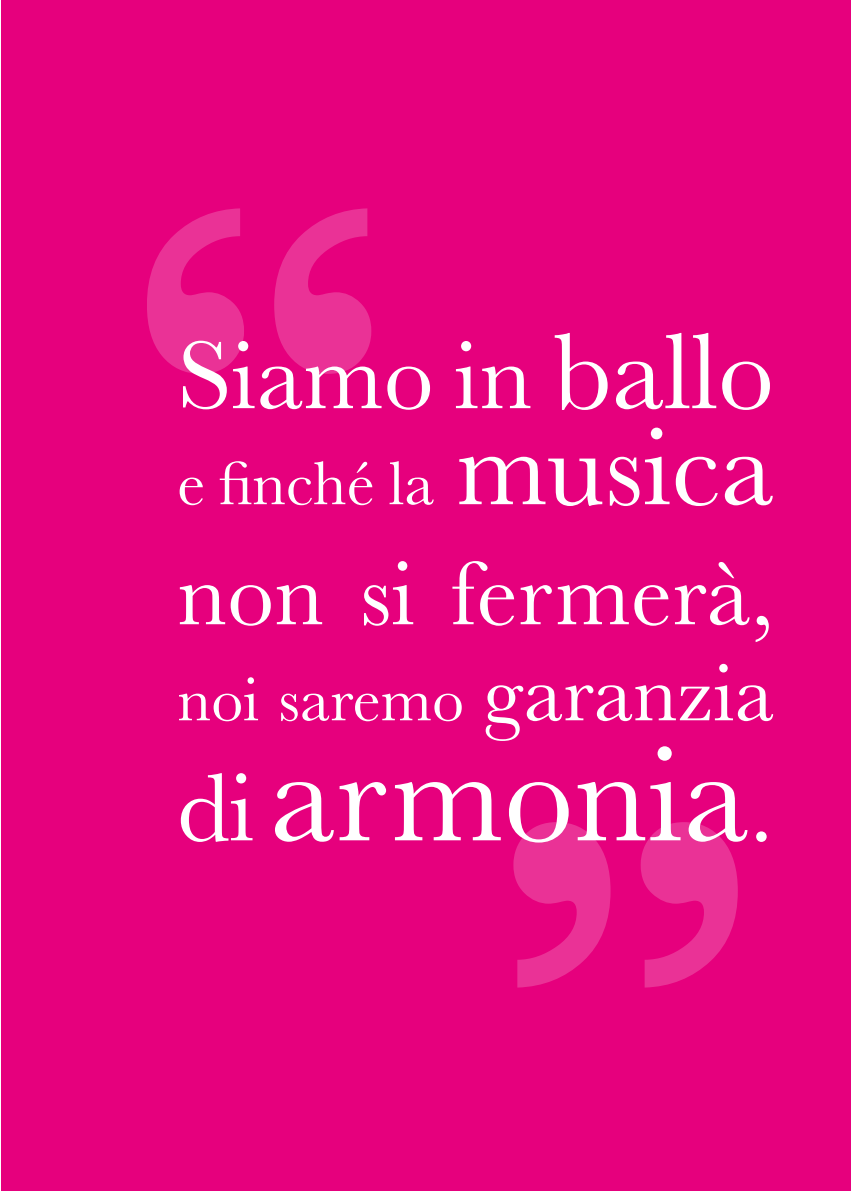
<style>
.page{position:relative;width:851px;height:1191px;background:#fff}
.page>*{position:absolute;margin:0;border:0;box-sizing:border-box;transform-origin:0 0}
.t1{font:700 474.4px "Baskerville";color:#fff}
.t2{font:140px "Baskerville";color:#fff}
.t3{font:100px "Baskerville";color:#fff}
.t4{font:94px "Baskerville";color:#fff}
.t5{font:64px "Baskerville";color:#fff}
.s1{font-size:112px}
.s2{font-size:114px}
.s3{font-size:84px}
.s4{font-size:100px}
</style>
<div class="page">
<div style="left:1px;top:0;width:849px;height:1191px;background:#e6007d"></div>
<h1 class="t1" style="left:118px;top:43px;width:283px">“</h1>
<h3 class="t3" style="left:177px;top:312px;width:598px">Siamo in <span class="s1">ballo</span></h3>
<p class="t5" style="left:177px;top:442px;width:598px">e finché la <span class="s2">musica</span></p>
<h3 class="t4" style="left:177px;top:534px;width:598px">non si fermerà,</h3>
<p class="t5" style="left:177px;top:658px;width:598px">noi saremo <span class="s3">garanzia</span></p>
<h2 class="t2" style="left:177px;top:705px;width:598px"><span class="s4">di</span> armonia<span class="s4">.</span></h2>
<h1 class="t1" style="left:766px;top:1152px;width:283px;rotate:-180deg">“</h1>
</div>
